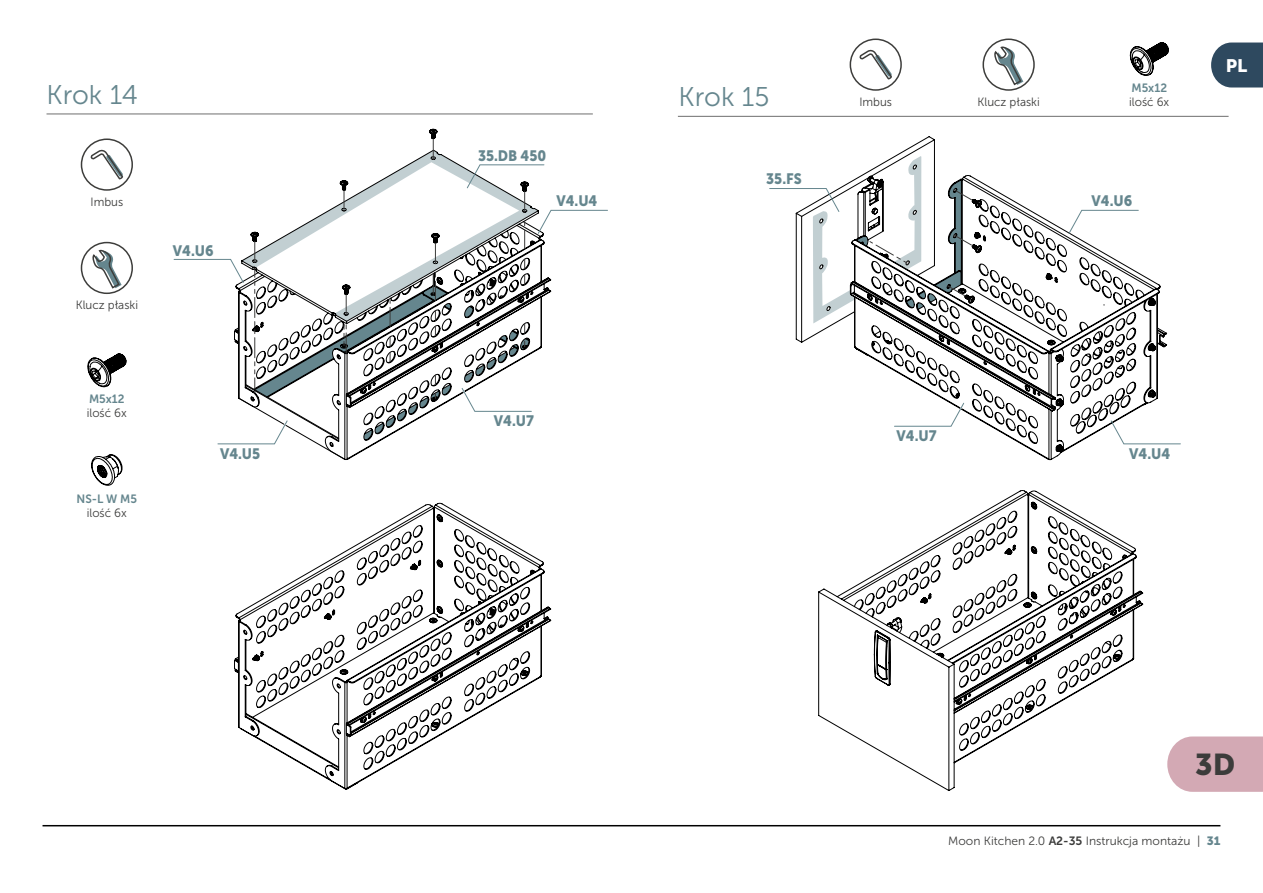
<style>
.page{position:relative;width:1263px;height:893px;background:#fff}
.page>*{position:absolute;margin:0;border:0;box-sizing:border-box;transform-origin:0 0}
.t1{font:30px "Museo Sans 900";color:#3c3c3b}
.t2{font:27px "Museo Sans 300";color:#65868e}
.t3{font:18px "Museo Sans 900";color:#fff}
.t4{font:15px "Museo Sans 900";color:#65868e;scale:.92 1}
.t5{font:12px "Museo Sans 300";color:#3c3c3b}
.t6{font:12px "Museo Sans 700";color:#65868e}
.s1{font-family:"Museo Sans 700"}
.s2{font-family:"Museo Sans 900";color:#65868e}
</style>
<div class="page">
<hr style="left:43px;top:825px;width:1177px;height:1px;background:#000">
<svg style="left:796px;top:136px;width:371px;height:324px"></svg>
<svg style="left:818px;top:490px;width:325px;height:301px"></svg>
<svg style="left:250px;top:129px;width:301px;height:271px"></svg>
<svg style="left:433px;top:139px;width:1px;height:20px"></svg>
<svg style="left:344px;top:190px;width:1px;height:21px"></svg>
<svg style="left:234px;top:503px;width:317px;height:287px"></svg>
<svg style="left:769px;top:156px;width:205px;height:167px"></svg>
<svg style="left:1068px;top:190px;width:73px;height:44px"></svg>
<div style="left:478px;top:145px;width:79px;height:21px;background:#fff;border-radius:4px"></div>
<svg style="left:460px;top:324px;width:74px;height:88px"></svg>
<svg style="left:891px;top:401px;width:75px;height:45px"></svg>
<svg style="left:466px;top:164px;width:142px;height:85px"></svg>
<svg style="left:1110px;top:420px;width:71px;height:40px"></svg>
<svg style="left:173px;top:239px;width:279px;height:221px"></svg>
<hr style="left:678px;top:116px;width:550px;height:1px;background:#6e6e6e">
<svg style="left:849px;top:38px;width:53px;height:53px"></svg>
<div style="left:982px;top:39px;width:53px;height:52px;border:2px solid #3d3d3b;border-radius:50%"></div>
<svg style="left:993px;top:45px;width:30px;height:41px"></svg>
<svg style="left:1130px;top:42px;width:39px;height:34px"></svg>
<hr style="left:47px;top:114px;width:546px;height:1px;background:#6e6e6e">
<svg style="left:80px;top:138px;width:53px;height:53px"></svg>
<div style="left:81px;top:242px;width:52px;height:52px;border:2px solid #3d3d3b;border-radius:50%"></div>
<svg style="left:92px;top:249px;width:30px;height:41px"></svg>
<svg style="left:87px;top:353px;width:39px;height:34px"></svg>
<svg style="left:91px;top:454px;width:31px;height:32px"></svg>
<svg style="left:1211px;top:43px;width:52px;height:45px;background:#415a6e"></svg>
<svg style="left:1167px;top:736px;width:96px;height:56px;background:#d6afb9"></svg>
<h2 class="t2" style="left:47px;top:80px;width:93px">Krok 14</h2>
<h2 class="t2" style="left:679px;top:82px;width:92px">Krok 15</h2>
<p class="t5" style="left:91px;top:196px;width:34px">Imbus</p>
<p class="t5" style="left:76px;top:299px;width:64px">Klucz płaski</p>
<p class="t6" style="left:89px;top:392px;width:37px">M5x12</p>
<p class="t5" style="left:87px;top:407px;width:42px">ilość 6x</p>
<p class="t6" style="left:77px;top:492px;width:62px">NS-L W M5</p>
<p class="t5" style="left:87px;top:506px;width:42px">ilość 6x</p>
<p class="t4" style="left:173px;top:242px;width:46px">V4.U6</p>
<p class="t4" style="left:220px;top:445px;width:45px">V4.U5</p>
<p class="t4" style="left:478px;top:147px;width:76px">35.DB 450</p>
<p class="t4" style="left:556px;top:193px;width:46px">V4.U4</p>
<p class="t4" style="left:494px;top:413px;width:45px">V4.U7</p>
<p class="t4" style="left:766px;top:171px;width:40px">35.FS</p>
<p class="t5" style="left:859px;top:96px;width:34px">Imbus</p>
<p class="t5" style="left:977px;top:96px;width:64px">Klucz płaski</p>
<p class="t6" style="left:1131px;top:81px;width:37px">M5x12</p>
<p class="t5" style="left:1129px;top:96px;width:42px">ilość 6x</p>
<p class="t4" style="left:1091px;top:193px;width:46px">V4.U6</p>
<h3 class="t3" style="left:1226px;top:55px;width:23px">PL</h3>
<p class="t4" style="left:896px;top:427px;width:45px">V4.U7</p>
<p class="t4" style="left:1129px;top:445px;width:46px">V4.U4</p>
<h1 class="t1" style="left:1195px;top:748px;width:41px">3D</h1>
<p class="t5" style="left:948px;top:834px;width:274px">Moon Kitchen 2.0 <span class="s1">A2-35</span> Instrukcja montażu | <span class="s2">31</span></p>
</div>
